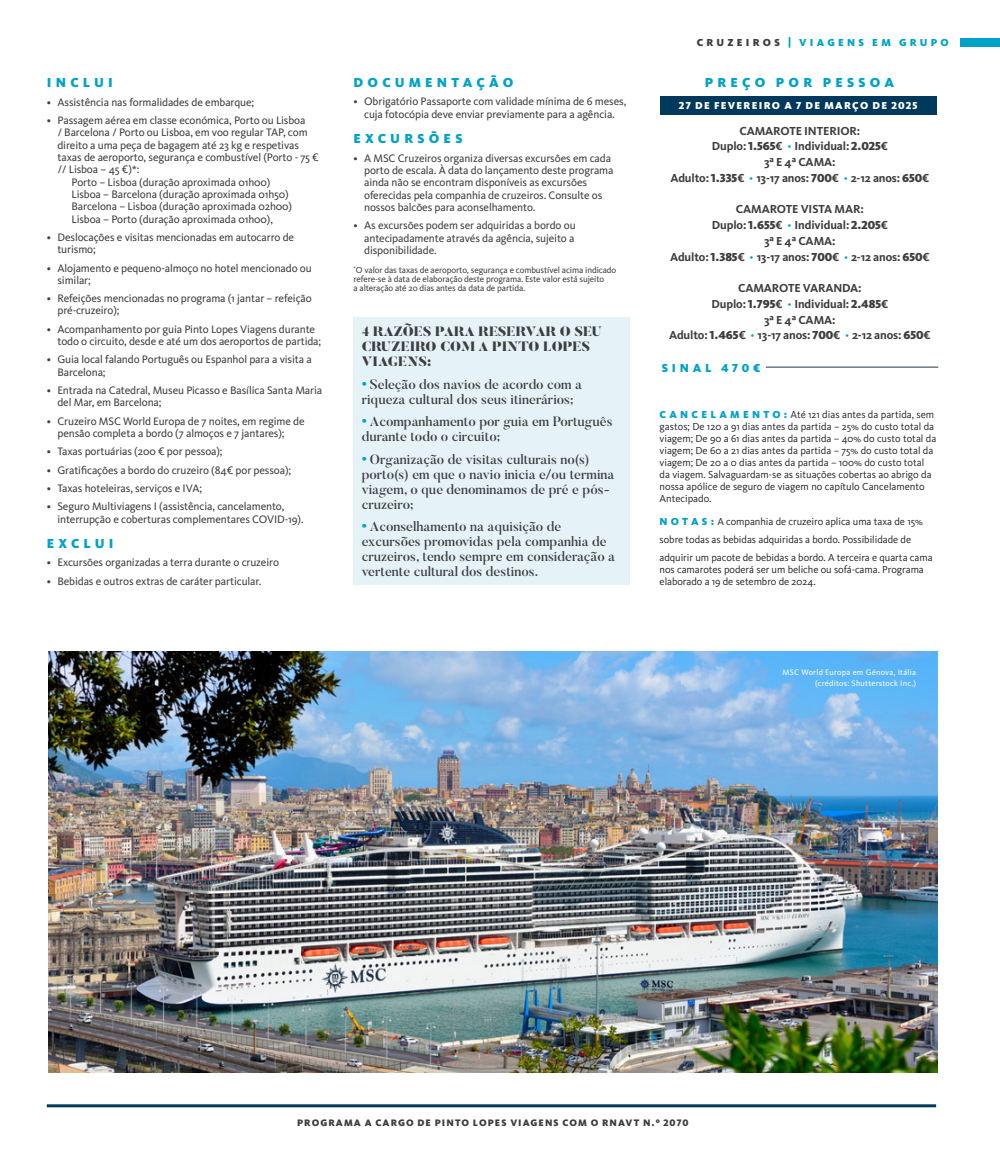
<style>
.page{position:relative;width:1000px;height:1149px;background:#fff}
.page>*{position:absolute;margin:0;border:0;box-sizing:border-box;transform-origin:0 0}
.Texto_Intro{font:500 13.5px/15px "Butler";color:#3e3e3f}
.Texto_Intro-2{font:900 13.5px/15px "Butler";color:#3e3e3f}
.Bullets_Titulo{font:900 13.5px "Kievit OT";letter-spacing:.31em;color:#00a3c8}
.t1{font:700 12px "Kievit OT";letter-spacing:-.01em;color:#3e3e3f}
.t2{font:900 12px "Kievit OT";letter-spacing:.31em;color:#00a3c8}
.t3{font:11.25px/12.3px "Kievit OT";letter-spacing:-.01em;color:#3e3e3f}
.t4{font:10.5px/12px "Kievit OT";color:#231f20}
.Datas_Titulo{font:900 10.5px "Kievit OT";letter-spacing:.12em;color:#fff}
.t5{font:900 10.5px "Kievit OT";letter-spacing:.31em;color:#00a3c8}
.Numero_Pagina{font:900 9.75px "Kievit OT";letter-spacing:.11em;color:#3e3e3f}
.Notas_Pequenas{font:9px/9px "Kievit OT";letter-spacing:-.01em;color:#3e3e3f}
.Legenda{font:8.25px "Kievit OT";letter-spacing:.025em;color:#fff}
.s1{font-family:"Kievit OT";font-weight:900;font-size:18px;color:#00a3c8}
.s2{color:#3e3e3f}
.s3{font-weight:900}
.s4{font-weight:900;color:#00a3c8}
</style>
<div class="page">
<img style="left:48px;top:651px;width:889px;height:421px">
<div style="left:353px;top:317px;width:276px;height:267px;background:#e5f3f8"></div>
<div style="left:959px;top:38px;width:40px;height:9px;background:#00a3c8"></div>
<hr style="left:47px;top:1103px;width:888px;height:3px;background:#00395c">
<div style="left:660px;top:96px;width:276px;height:18px;background:#00395c"></div>
<hr style="left:765px;top:366px;width:173px;height:2px;background:#6b7a83">
<p class="Bullets_Titulo" style="left:47px;top:75px;width:68px">INCLUI</p>
<p class="t3" style="left:47px;top:96px;width:209px">• Assistência nas formalidades de embarque;</p>
<p class="t3" style="left:47px;top:114px;width:260px">• Passagem aérea em classe económica, Porto ou Lisboa</p>
<p class="t3" style="left:57px;top:126px;width:252px">/ Barcelona / Porto ou Lisboa, em voo regular TAP, com</p>
<p class="t3" style="left:57px;top:139px;width:243px">direito a uma peça de bagagem até 23 kg e respetivas</p>
<p class="t3" style="left:57px;top:151px;width:263px">taxas de aeroporto, segurança e combustível (Porto - 75 €</p>
<p class="t3" style="left:57px;top:163px;width:84px">// Lisboa – 45 €)*:</p>
<p class="t3" style="left:72px;top:175px;width:200px">Porto – Lisboa (duração aproximada 01h00)</p>
<p class="t3" style="left:72px;top:188px;width:219px">Lisboa – Barcelona (duração aproximada 01h50)</p>
<p class="t3" style="left:72px;top:200px;width:222px">Barcelona – Lisboa (duração aproximada 02h00)</p>
<p class="t3" style="left:72px;top:212px;width:203px">Lisboa – Porto (duração aproximada 01h00),</p>
<p class="t3" style="left:57px;top:231px;width:238px;text-indent:-11px">• Deslocações e visitas mencionadas em autocarro de turismo;</p>
<p class="t3" style="left:57px;top:261px;width:256px;text-indent:-11px">• Alojamento e pequeno-almoço no hotel mencionado ou similar;</p>
<p class="t3" style="left:57px;top:292px;width:256px;text-indent:-11px">• Refeições mencionadas no programa (1 jantar – refeição pré-cruzeiro);</p>
<p class="t3" style="left:57px;top:322px;width:265px;text-indent:-11px">• Acompanhamento por guia Pinto Lopes Viagens durante todo o circuito, desde e até um dos aeroportos de partida;</p>
<p class="t3" style="left:57px;top:353px;width:256px;text-indent:-11px">• Guia local falando Português ou Espanhol para a visita a<br>Barcelona;</p>
<p class="t3" style="left:57px;top:384px;width:266px;text-indent:-11px">• Entrada na Catedral, Museu Picasso e Basílica Santa Maria del Mar, em Barcelona;</p>
<p class="t3" style="left:57px;top:414px;width:249px;text-indent:-11px">• Cruzeiro MSC World Europa de 7 noites, em regime de pensão completa a bordo (7 almoços e 7 jantares);</p>
<p class="t3" style="left:47px;top:445px;width:177px">• Taxas portuárias (200 € por pessoa);</p>
<p class="t3" style="left:47px;top:463px;width:246px">• Gratificações a bordo do cruzeiro (84€ por pessoa);</p>
<p class="t3" style="left:47px;top:481px;width:157px">• Taxas hoteleiras, serviços e IVA;</p>
<p class="t3" style="left:57px;top:500px;width:247px;text-indent:-11px">• Seguro Multiviagens I (assistência, cancelamento, interrupção e coberturas complementares COVID-19).</p>
<p class="Bullets_Titulo" style="left:47px;top:535px;width:68px">EXCLUI</p>
<p class="t3" style="left:47px;top:556px;width:234px">• Excursões organizadas a terra durante o cruzeiro</p>
<p class="t3" style="left:47px;top:574px;width:216px">• Bebidas e outros extras de caráter particular.</p>
<p class="Bullets_Titulo" style="left:353px;top:74px;width:161px">DOCUMENTAÇÃO</p>
<p class="t3" style="left:353px;top:95px;width:274px;text-align:center">• Obrigatório Passaporte com validade mínima de 6 meses, cuja fotocópia deve enviar previamente para a agência.</p>
<p class="Bullets_Titulo" style="left:353px;top:131px;width:110px">EXCURSÕES</p>
<p class="t3" style="left:364px;top:151px;width:251px;text-indent:-11px">• A MSC Cruzeiros organiza diversas excursões em cada porto de escala. À data do lançamento deste programa ainda não se encontram disponíveis as excursões oferecidas pela companhia de cruzeiros. Consulte os nossos balcões para aconselhamento.</p>
<p class="t3" style="left:364px;top:219px;width:213px;text-align:justify;text-indent:-11px">• As excursões podem ser adquiridas a bordo ou antecipadamente através da agência, sujeito a disponibilidade.</p>
<p class="Notas_Pequenas" style="left:353px;top:265px;width:264px"><sup>*</sup>O valor das taxas de aeroporto, segurança e combustível acima indicado refere-se à data de elaboração deste programa. Este valor está sujeito<br>a alteração até 20 dias antes da data de partida.</p>
<p class="Texto_Intro-2" style="left:361px;top:324px;width:242px">4 RAZÕES PARA RESERVAR O SEU<br>CRUZEIRO COM A PINTO LOPES<br>VIAGENS:</p>
<p class="Texto_Intro" style="left:361px;top:376px;width:222px"><span class="s1">·</span> Seleção dos navios de acordo com a riqueza cultural dos seus itinerários;</p>
<p class="Texto_Intro" style="left:361px;top:414px;width:252px"><span class="s1">·</span> Acompanhamento por guia em Português durante todo o circuito;</p>
<p class="Texto_Intro" style="left:361px;top:451px;width:254px"><span class="s1">·</span> Organização de visitas culturais no(s) porto(s) em que o navio inicia e/ou termina viagem, o que denominamos de pré e pós&shy;cruzeiro;</p>
<p class="Texto_Intro" style="left:361px;top:519px;width:255px"><span class="s1">·</span> Aconselhamento na aquisição de excursões promovidas pela companhia de cruzeiros, tendo sempre em consideração a vertente cultural dos destinos.</p>
<p class="t5" style="left:696px;top:36px;width:253px"><span class="s2">CRUZEIROS</span> | VIAGENS EM GRUPO</p>
<p class="Bullets_Titulo" style="left:704px;top:74px;width:191px">PREÇO POR PESSOA</p>
<p class="t1" style="left:739px;top:123px;width:122px">CAMAROTE INTERIOR:</p>
<p class="t1" style="left:711px;top:139px;width:178px">Duplo: <span class="s3">1.565</span>€ <span class="s4">·</span> Individual: <span class="s3">2.025</span>€</p>
<p class="t1" style="left:764px;top:155px;width:73px">3ª E 4ª CAMA:</p>
<p class="t1" style="left:670px;top:170px;width:260px">Adulto: <span class="s3">1.335</span>€ <span class="s4">·</span> 13-17 anos: <span class="s3">700</span>€ <span class="s4">·</span> 2-12 anos: <span class="s3">650</span>€</p>
<p class="t1" style="left:735px;top:202px;width:129px">CAMAROTE VISTA MAR:</p>
<p class="t1" style="left:711px;top:218px;width:178px">Duplo: <span class="s3">1.655</span>€ <span class="s4">·</span> Individual: <span class="s3">2.205</span>€</p>
<p class="t1" style="left:764px;top:233px;width:73px">3ª E 4ª CAMA:</p>
<p class="t1" style="left:670px;top:249px;width:261px">Adulto: <span class="s3">1.385</span>€ <span class="s4">·</span> 13-17 anos: <span class="s3">700</span>€ <span class="s4">·</span> 2-12 anos: <span class="s3">650</span>€</p>
<p class="t1" style="left:737px;top:281px;width:125px">CAMAROTE VARANDA:</p>
<p class="t1" style="left:711px;top:296px;width:178px">Duplo: <span class="s3">1.795</span>€ <span class="s4">·</span> Individual: <span class="s3">2.485</span>€</p>
<p class="t1" style="left:764px;top:312px;width:73px">3ª E 4ª CAMA:</p>
<p class="t1" style="left:669px;top:328px;width:263px">Adulto: <span class="s3">1.465</span>€ <span class="s4">·</span> 13-17 anos: <span class="s3">700</span>€ <span class="s4">·</span> 2-12 anos: <span class="s3">650</span>€</p>
<p class="Datas_Titulo" style="left:678px;top:99px;width:240px">27 DE FEVEREIRO A 7 DE MARÇO DE 2025</p>
<p class="t2" style="left:661px;top:360px;width:100px">SINAL 470€</p>
<p class="t4" style="left:659px;top:408px;width:278px"><span class="s4">C A N C E L A M E N T O :</span> Até 121 dias antes da partida, sem gastos; De 120 a 91 dias antes da partida – 25% do custo total da viagem; De 90 a 61 dias antes da partida – 40% do custo total da viagem; De 60 a 21 dias antes da partida – 75% do custo total da viagem; De 20 a 0 dias antes da partida – 100% do custo total da viagem. Salvaguardam-se as situações cobertas ao abrigo da nossa apólice de seguro de viagem no capítulo Cancelamento Antecipado.</p>
<p class="t4" style="left:659px;top:512px;width:274px;line-height:18px"><span class="s4">N O T A S :</span> A companhia de cruzeiro aplica uma taxa de 15% sobre todas as bebidas adquiridas a bordo. Possibilidade de adquirir um pacote de bebidas a bordo. A terceira e quarta cama</p>
<p class="t4" style="left:659px;top:563px;width:266px">nos camarotes poderá ser um beliche ou sofá-cama. Programa elaborado a 19 de setembro de 2024.</p>
<p class="Legenda" style="left:782px;top:667px;width:135px">MSC World Europa em Génova, Itália</p>
<p class="Legenda" style="left:814px;top:678px;width:102px">(créditos: Shutterstock Inc.)</p>
<p class="Numero_Pagina" style="left:297px;top:1116px;width:393px">PROGRAMA A CARGO DE PINTO LOPES VIAGENS COM O RNAVT N.º 2070</p>
</div>
